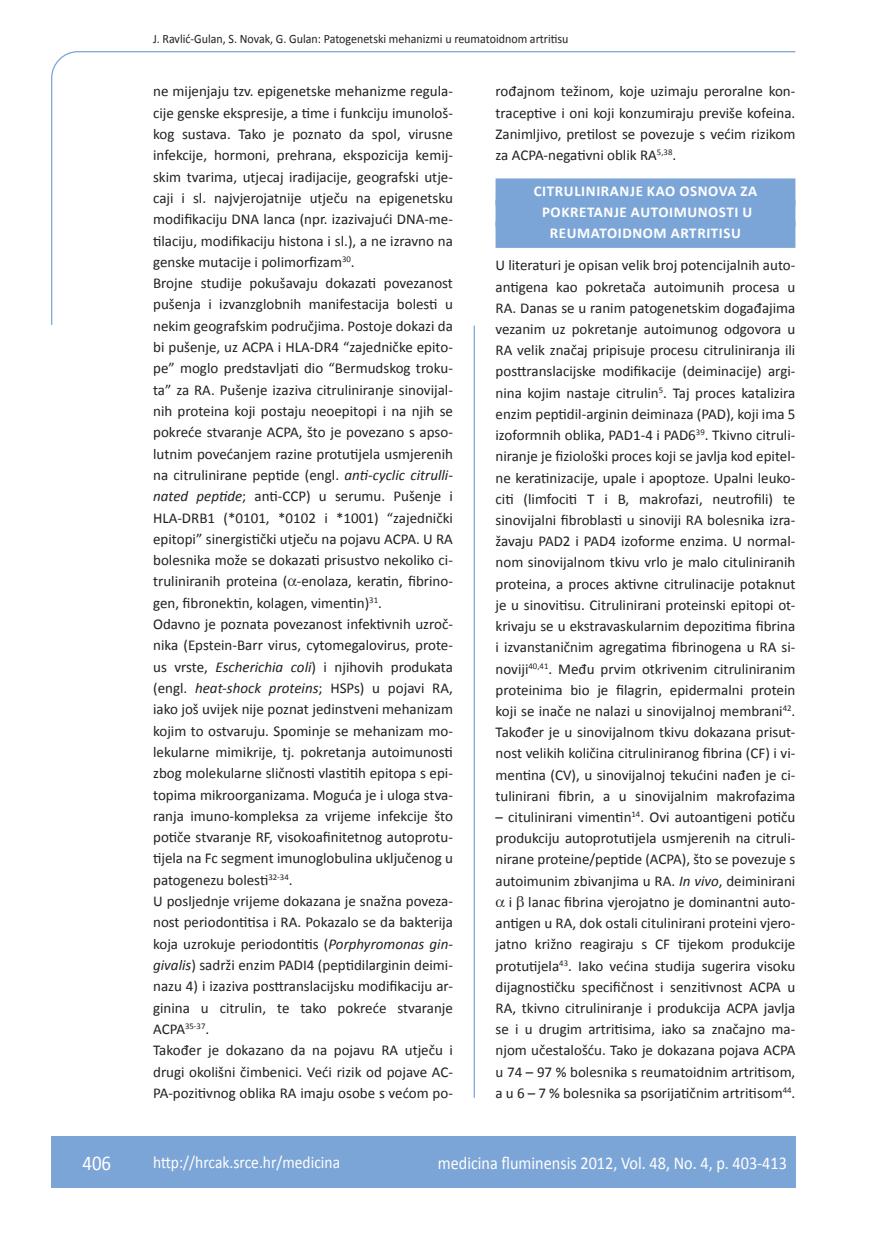
<style>
.page{position:relative;width:872px;height:1234px;background:#fff}
.page>*{position:absolute;margin:0;border:0;box-sizing:border-box;transform-origin:0 0}
.t1{font:21px "Calibri";color:#fff;scale:.9 1}
.t2{font:18px "Calibri";color:#fff;scale:.9 1}
.t3{font:17.25px "Calibri";color:#fff;scale:.9 1}
.osnovni_tekst{font:15px/21.3px "Calibri";color:#231f20;text-align:justify}
.naslov_ruler{font:700 15px "Calibri";letter-spacing:.04em;color:#fff}
.glava{font:12.75px "Calibri";color:#231f20;scale:.94 1}
.s1{font-style:italic}
</style>
<div class="page">
<svg style="left:51px;top:51px;width:745px;height:274px"></svg>
<hr style="left:473px;top:325px;width:2px;height:772px;background:#7ca5d7">
<div style="left:51px;top:1135px;width:744px;height:51px;background:#7ca5d7"></div>
<div style="left:495px;top:178px;width:300px;height:27px;background:#7ca5d7"></div>
<div style="left:495px;top:200px;width:300px;height:27px;background:#7ca5d7"></div>
<div style="left:495px;top:221px;width:300px;height:27px;background:#7ca5d7"></div>
<p class="glava" style="left:153px;top:30px;width:443px">J. Ravlić-Gulan, S. Novak, G. Gulan: Patogenetski mehanizmi u reumatoidnom artritisu</p>
<p class="osnovni_tekst" style="left:153px;top:80px;width:301px">ne mijenjaju tzv. epigenetske mehanizme regula&shy;cije genske ekspresije, a time i funkciju imunološ&shy;kog sustava. Tako je poznato da spol, virusne infekcije, hormoni, prehrana, ekspozicija kemij&shy;skim tvarima, utjecaj iradijacije, geografski utje&shy;caji i sl. najvjerojatnije utječu na epigenetsku modifikaciju DNA lanca (npr. izazivajući DNA-me&shy;tilaciju, modifikaciju histona i sl.), a ne izravno na genske mutacije i polimorfizam<sup>30</sup>.</p>
<p class="osnovni_tekst" style="left:153px;top:272px;width:301px">Brojne studije pokušavaju dokazati povezanost pušenja i izvanzglobnih manifestacija bolesti u nekim geografskim područjima. Postoje dokazi da bi pušenje, uz ACPA i HLA-DR4 “zajedničke epito&shy;pe” moglo predstavljati dio “Bermudskog troku&shy;ta” za RA. Pušenje izaziva citruliniranje sinovijal&shy;nih proteina koji postaju neoepitopi i na njih se pokreće stvaranje ACPA, što je povezano s apso&shy;lutnim povećanjem razine protutijela usmjerenih na citrulinirane peptide (engl. <span class="s1">anti-cyclic citrulli&shy;nated peptide</span>; anti-CCP) u serumu. Pušenje i HLA-DRB1 (*0101, *0102 i *1001) “zajednički epitopi” sinergistički utječu na pojavu ACPA. U RA bolesnika može se dokazati prisustvo nekoliko ci&shy;truliniranih proteina ( -enolaza, keratin, fibrino&shy;gen, fibronektin, kolagen, vimentin)<sup>31</sup>.</p>
<p class="osnovni_tekst" style="left:153px;top:612px;width:301px">Odavno je poznata povezanost infektivnih uzroč&shy;nika (Epstein-Barr virus, cytomegalovirus, prote&shy;us vrste, <span class="s1">Escherichia coli</span>) i njihovih produkata (engl. <span class="s1">heat-shock proteins</span>; HSPs) u pojavi RA, iako još uvijek nije poznat jedinstveni mehanizam kojim to ostvaruju. Spominje se mehanizam mo&shy;lekularne mimikrije, tj. pokretanja autoimunosti zbog molekularne sličnosti vlastitih epitopa s epi&shy;topima mikroorganizama. Moguća je i uloga stva&shy;ranja imuno-kompleksa za vrijeme infekcije što potiče stvaranje RF, visokoafinitetnog autoprotu&shy;tijela na Fc segment imunoglobulina uključenog u patogenezu bolesti<sup>32-34</sup>.</p>
<p class="osnovni_tekst" style="left:153px;top:889px;width:301px">U posljednje vrijeme dokazana je snažna poveza&shy;nost periodontitisa i RA. Pokazalo se da bakterija koja uzrokuje periodontitis (<span class="s1">Porphyromonas gin&shy;givalis</span>) sadrži enzim PADI4 (peptidilarginin deimi&shy;nazu 4) i izaziva posttranslacijsku modifikaciju ar&shy;ginina u citrulin, te tako pokreće stvaranje ACPA<sup>35-37</sup>.</p>
<p class="osnovni_tekst" style="left:153px;top:1038px;width:301px">Također je dokazano da na pojavu RA utječu i drugi okolišni čimbenici. Veći rizik od pojave AC-PA-pozitivnog oblika RA imaju osobe s većom po-</p>
<p class="osnovni_tekst" style="left:495px;top:80px;width:301px">rođajnom težinom, koje uzimaju peroralne kon&shy;traceptive i oni koji konzumiraju previše kofeina.<br>Zanimljivo, pretilost se povezuje s većim rizikom za ACPA-negativni oblik RA<sup>5,38</sup>.</p>
<p class="naslov_ruler" style="left:534px;top:181px;width:225px">CITRULINIRANJE KAO OSNOVA ZA</p>
<p class="naslov_ruler" style="left:542px;top:203px;width:212px">POKRETANJE AUTOIMUNOSTI U</p>
<p class="naslov_ruler" style="left:550px;top:224px;width:193px">REUMATOIDNOM ARTRITISU</p>
<p class="osnovni_tekst" style="left:495px;top:254px;width:301px">U literaturi je opisan velik broj potencijalnih auto&shy;antigena kao pokretača autoimunih procesa u RA. Danas se u ranim patogenetskim događajima vezanim uz pokretanje autoimunog odgovora u RA velik značaj pripisuje procesu citruliniranja ili posttranslacijske modifikacije (deiminacije) argi&shy;nina kojim nastaje citrulin<sup>5</sup>. Taj proces katalizira enzim peptidil-arginin deiminaza (PAD), koji ima 5 izoformnih oblika, PAD1-4 i PAD6<sup>39</sup>. Tkivno citruli&shy;niranje je fiziološki proces koji se javlja kod epitel&shy;ne keratinizacije, upale i apoptoze. Upalni leuko&shy;citi (limfociti T i B, makrofazi, neutrofili) te sinovijalni fibroblasti u sinoviji RA bolesnika izra&shy;žavaju PAD2 i PAD4 izoforme enzima. U normal&shy;nom sinovijalnom tkivu vrlo je malo cituliniranih proteina, a proces aktivne citrulinacije potaknut je u sinovitisu. Citrulinirani proteinski epitopi ot&shy;krivaju se u ekstravaskularnim depozitima fibrina i izvanstaničnim agregatima fibrinogena u RA si&shy;noviji<sup>40,41</sup>. Među prvim otkrivenim citruliniranim proteinima bio je filagrin, epidermalni protein koji se inače ne nalazi u sinovijalnoj membrani<sup>42</sup>.<br>Također je u sinovijalnom tkivu dokazana prisut&shy;nost velikih količina citruliniranog fibrina (CF) i vi&shy;mentina (CV), u sinovijalnoj tekućini nađen je ci&shy;tulinirani fibrin, a u sinovijalnim makrofazima</p>
<p class="osnovni_tekst" style="left:495px;top:805px;width:301px;text-align:right">– citulinirani vimentin<sup>14</sup>. Ovi autoantigeni potiču produkciju autoprotutijela usmjerenih na citruli&shy;nirane proteine/peptide (ACPA), što se povezuje s autoimunim zbivanjima u RA. <span class="s1">In vivo</span>, deiminirani i lanac fibrina vjerojatno je dominantni auto&shy;antigen u RA, dok ostali citulinirani proteini vjero&shy;jatno križno reagiraju s CF tijekom produkcije protutijela<sup>43</sup>. Iako većina studija sugerira visoku dijagnostičku specifičnost i senzitivnost ACPA u RA, tkivno citruliniranje i produkcija ACPA javlja se i u drugim artritisima, iako sa značajno ma&shy;njom učestalošću. Tako je dokazana pojava ACPA u 74 – 97 % bolesnika s reumatoidnim artritisom, a u 6 – 7 % bolesnika sa psorijatičnim artritisom<sup>44</sup>.</p>
<p class="t1" style="left:82px;top:1149px;width:33px">406</p>
<p class="t3" style="left:153px;top:1150px;width:209px">http://hrcak.srce.hr/medicina</p>
<p class="t2" style="left:438px;top:1151px;width:389px">medicina fluminensis 2012, Vol. 48, No. 4, p. 403-413</p>
</div>
